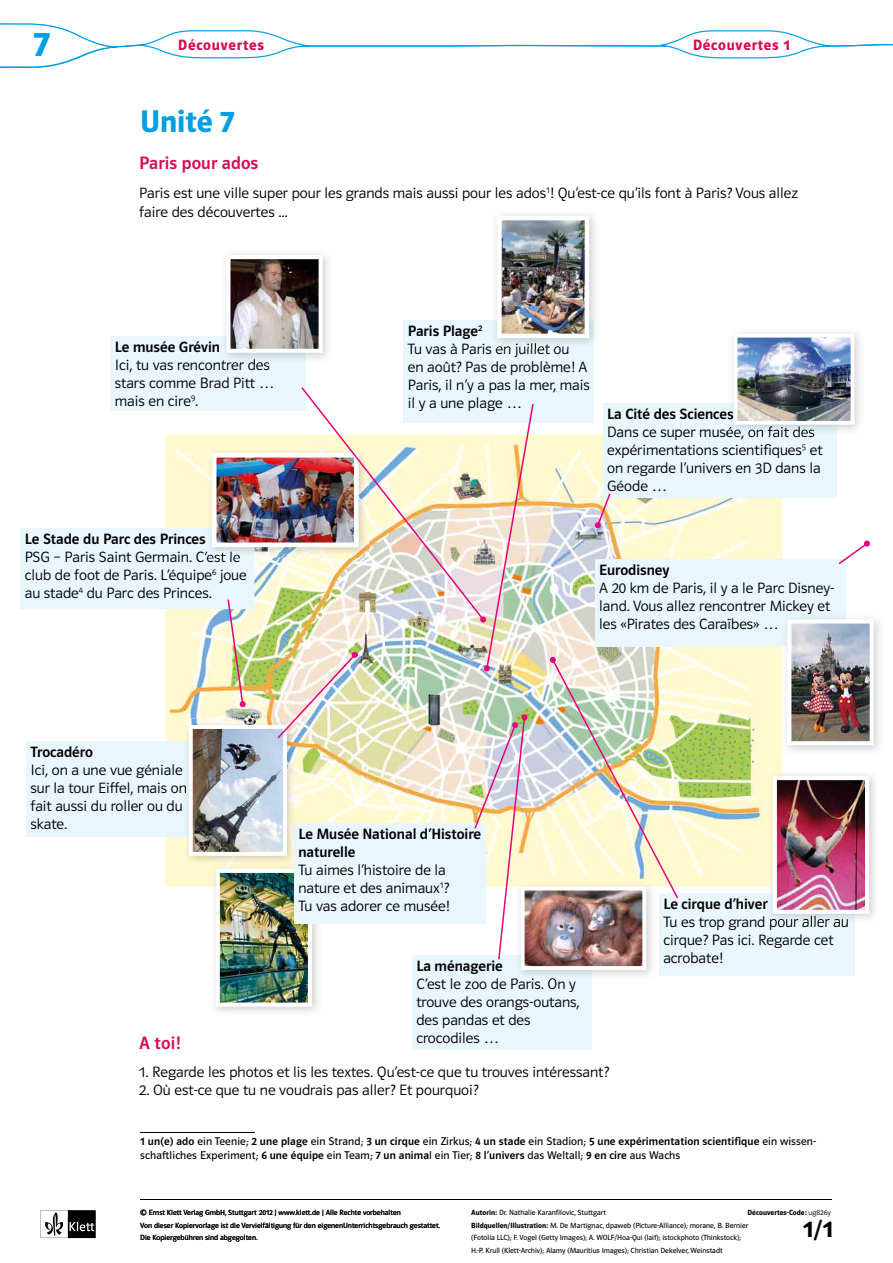
<style>
.page{position:relative;width:893px;height:1263px;background:#fff}
.page>*{position:absolute;margin:0;border:0;box-sizing:border-box;transform-origin:0 0}
.t1{font:36px "Polo ST11 K Hfett";color:#009fe3}
.t2{font:31.5px "Polo ST11 K Hfett";color:#009fe3}
.t3{font:24px "Polo ST11 K Hfett";color:#000}
.t4{font:18px "Polo ST11 K Krftg";letter-spacing:.005em;color:#d60b52}
.t5{font:15px/18px "Polo ST11 K Leicht";color:#000}
.t6{font:15px/18px "Polo ST11 K Krftg";color:#000}
.t7{font:15px "Polo ST11 K Hfett";letter-spacing:.05em;color:#d60b52}
.t8{font:11.25px "Polo ST11 K Krftg";letter-spacing:.01em;color:#000}
.t9{font:11.25px "Polo ST11 K Buch";letter-spacing:.01em;color:#000}
.t10{font:7.5px/12.8px "Polo ST11 K Buch";color:#000}
.t11{font:7.5px "Polo ST11 K Hfett";color:#000}
.s1{font-family:"Polo ST11 K Buch"}
.s2{font-family:"Polo ST11 K Krftg"}
.s3{font-family:"Polo ST11 K Hfett"}
.s4{font-family:"Polo ST11 K Leicht"}
</style>
<div class="page">
<svg style="left:40px;top:1210px;width:56px;height:28px"></svg>
<hr style="left:140px;top:1199px;width:692px;height:1px;background:#000">
<hr style="left:140px;top:1132px;width:115px;height:1px;background:#000">
<img style="left:165px;top:435px;width:617px;height:452px">
<div style="left:26px;top:741px;width:168px;height:96px;background:#eaf6fe"></div>
<div style="left:21px;top:528px;width:233px;height:81px;background:#eaf6fe"></div>
<div style="left:404px;top:320px;width:190px;height:102px;background:#eaf6fe"></div>
<img style="left:491px;top:343px;width:78px;height:6px">
<img style="left:497px;top:220px;width:92px;height:118px">
<div style="left:595px;top:559px;width:251px;height:87px;background:#eaf6fe"></div>
<img style="left:781px;top:646px;width:1px;height:109px">
<img style="left:787px;top:619px;width:87px;height:126px">
<div style="left:603px;top:403px;width:234px;height:95px;background:#eaf6fe"></div>
<img style="left:727px;top:426px;width:88px;height:9px">
<img style="left:727px;top:334px;width:127px;height:91px">
<div style="left:412px;top:955px;width:180px;height:94px;background:#eaf6fe"></div>
<svg style="left:839px;top:540px;width:31px;height:24px"></svg>
<div style="left:111px;top:336px;width:195px;height:74px;background:#eaf6fe"></div>
<img style="left:221px;top:359px;width:49px;height:4px">
<img style="left:226px;top:255px;width:97px;height:98px">
<div style="left:659px;top:892px;width:196px;height:83px;background:#eaf6fe"></div>
<img style="left:766px;top:769px;width:16px;height:7px">
<img style="left:769px;top:914px;width:86px;height:8px">
<img style="left:769px;top:916px;width:80px;height:8px">
<img style="left:766px;top:776px;width:103px;height:138px">
<img style="left:182px;top:387px;width:496px;height:620px">
<svg style="left:0;top:23px;width:893px;height:45px"></svg>
<h1 class="t1" style="left:33px;top:24px;width:18px">7</h1>
<p class="t7" style="left:178px;top:37px;width:88px">Découvertes</p>
<p class="t7" style="left:693px;top:37px;width:99px">Découvertes 1</p>
<h1 class="t1" style="left:34px;top:26px;width:17px">1</h1>
<h2 class="t2" style="left:140px;top:103px;width:96px">Unité 7</h2>
<p class="t4" style="left:139px;top:153px;width:121px">Paris pour ados</p>
<p class="t5" style="left:139px;top:183px;width:660px;line-height:19.5px">Paris est une ville super pour les grands mais aussi pour les ados<sup>1</sup>! Qu’est-ce qu’ils font à Paris? Vous allez faire des découvertes ...</p>
<p class="t6" style="left:115px;top:338px;width:107px">Le musée Grévin</p>
<p class="t5" style="left:115px;top:356px;width:161px">Ici, tu vas rencontrer des stars comme Brad Pitt … mais en cire<sup>9</sup>.</p>
<p class="t6" style="left:25px;top:530px;width:183px">Le Stade du Parc des Princes</p>
<p class="t5" style="left:25px;top:548px;width:224px">PSG – Paris Saint Germain. C’est le club de foot de Paris. L’équipe<sup>6</sup> joue au stade<sup>4</sup> du Parc des Princes.</p>
<p class="t6" style="left:408px;top:322px;width:76px">Paris Plage<sup>2</sup></p>
<p class="t5" style="left:408px;top:340px;width:183px">Tu vas à Paris en juillet ou<br>en août? Pas de problème! A<br>Paris, il n’y a pas la mer, mais il y a une plage …</p>
<p class="t6" style="left:607px;top:405px;width:128px">La Cité des Sciences</p>
<p class="t5" style="left:607px;top:423px;width:217px">Dans ce super musée, on fait des expérimentations scientifiques<sup>5</sup> et on regarde l’univers en 3D dans la<br>Géode …</p>
<p class="t6" style="left:599px;top:561px;width:72px">Eurodisney</p>
<p class="t5" style="left:599px;top:579px;width:237px">A 20 km de Paris, il y a le Parc Disney&shy;land. Vous allez rencontrer Mickey et les «Pirates des Caraïbes» …</p>
<p class="t6" style="left:30px;top:743px;width:64px">Trocadéro</p>
<p class="t5" style="left:30px;top:761px;width:158px">Ici, on a une vue géniale sur la tour Eiffel, mais on fait aussi du roller ou du skate.</p>
<p class="t6" style="left:298px;top:825px;width:184px">Le Musée National d’Histoire naturelle</p>
<p class="t5" style="left:298px;top:861px;width:153px">Tu aimes l’histoire de la nature et des animaux<sup>1</sup>?<br>Tu vas adorer ce musée!</p>
<p class="t6" style="left:663px;top:894px;width:106px">Le cirque d’hiver</p>
<p class="t5" style="left:663px;top:912px;width:187px">Tu es trop grand pour aller au cirque? Pas ici. Regarde cet acrobate!</p>
<p class="t6" style="left:416px;top:957px;width:88px">La ménagerie</p>
<p class="t5" style="left:416px;top:975px;width:165px">C’est le zoo de Paris. On y trouve des orangs-outans, des pandas et des crocodiles …</p>
<p class="t4" style="left:139px;top:1033px;width:43px">A toi!</p>
<p class="t5" style="left:139px;top:1063px;width:471px">1. Regarde les photos et lis les textes. Qu’est-ce que tu trouves intéressant?</p>
<p class="t5" style="left:139px;top:1081px;width:341px">2. Où est-ce que tu ne voudrais pas aller? Et pourquoi?</p>
<p class="t8" style="left:140px;top:1135px;width:677px">1 un(e) ado <span class="s1">ein Teenie;</span> 2 une plage <span class="s1">ein Strand;</span> 3 un cirque <span class="s1">ein Zirkus;</span> 4 un stade <span class="s1">ein Stadion;</span> 5 une expérimentation scientifique <span class="s1">ein wissen-</span></p>
<p class="t9" style="left:140px;top:1149px;width:541px">schaftliches Experiment; <span class="s2">6 une équipe</span> ein Team; <span class="s2">7 un anima</span>l ein Tier; <span class="s2">8 l’univers</span> das Weltall; <span class="s2">9 en cire</span> aus Wachs</p>
<p class="t10" style="left:140px;top:1206px;width:301px">© Ernst Klett Verlag GmbH, Stuttgart 2012 | www.klett.de | Alle Rechte vorbehalten<br>Von dieser Kopiervorlage ist die Vervielfältigung für den eigenenUnterrichtsgebrauch gestattet.<br>Die Kopiergebühren sind abgegolten.</p>
<p class="t10" style="left:471px;top:1206px;width:279px"><span class="s3">Autorin:</span> Dr. Nathalie Karanfilovic, Stuttgart<br><span class="s3">Bildquellen/Illustration:</span> M. De Martignac, dpaweb (Picture-Alliance); morane, B. Bernier (Fotolia LLC); F. Vogel (Getty Images); A. WOLF/Hoa-Qui (laif); istockphoto (Thinkstock); H.-P. Krull (Klett-Archiv); Alamy (Mauritius Images); Christian Dekelver, Weinstadt</p>
<h3 class="t3" style="left:803px;top:1216px;width:31px">1/1</h3>
<p class="t11" style="left:747px;top:1208px;width:85px">Découvertes-Code: <span class="s4">ug826y</span></p>
</div>
